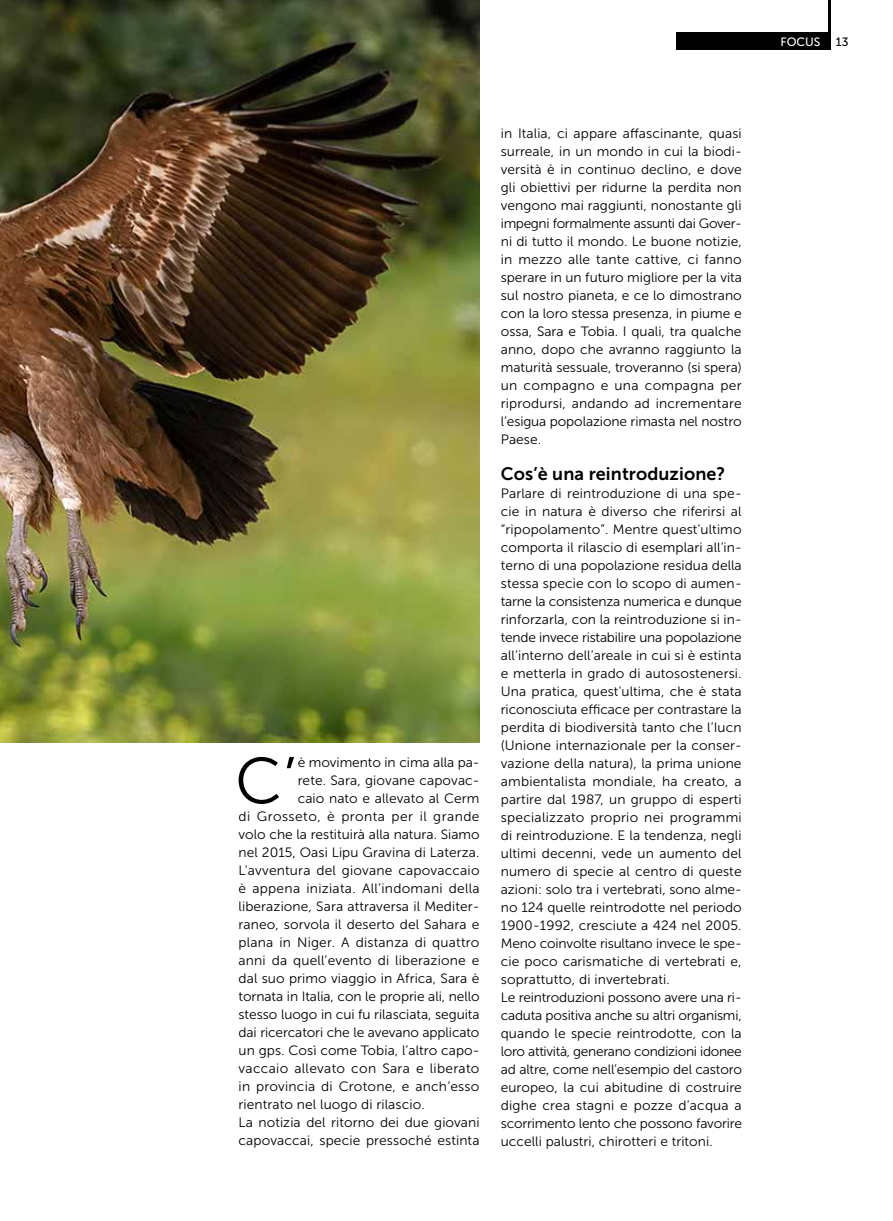
<style>
.page{position:relative;width:893px;height:1221px;background:#fff}
.page>*{position:absolute;margin:0;border:0;box-sizing:border-box;transform-origin:0 0}
.t1{font:64.65px "Museo Sans 300";color:#000}
.t2{font:18px "Museo Sans 700";letter-spacing:.005em;color:#000}
.t3{font:13.5px/18px "Museo Sans 300";letter-spacing:.005em;color:#000;text-align:justify}
.t4{font:13.5px "Museo Sans 300";letter-spacing:.035em;color:#000}
.t5{font:12px "Museo Sans 500";color:#fff}
.t6{font:12px "Museo Sans 500";color:#000}
</style>
<div class="page">
<hr style="left:828px;top:0;width:2px;height:50px;background:#000">
<div style="left:676px;top:33px;width:154px;height:17px;background:#000"></div>
<img style="left:0;top:0;width:480px;height:742px">
<h1 class="t1" style="left:235px;top:746px;width:63px">C’</h1>
<p class="t3" style="left:298px;top:753px;width:183px">è movimento in cima alla pa-</p>
<p class="t3" style="left:298px;top:771px;width:183px">rete. Sara, giovane capovac-</p>
<p class="t3" style="left:298px;top:789px;width:183px">caio nato e allevato al Cerm</p>
<p class="t4" style="left:239px;top:809px;width:242px">di Grosseto, è pronta per il grande</p>
<p class="t3" style="left:239px;top:825px;width:243px">volo che la restituirà alla natura. Siamo</p>
<p class="t3" style="left:239px;top:843px;width:242px">nel 2015, Oasi Lipu Gravina di Laterza.</p>
<p class="t3" style="left:239px;top:861px;width:242px">L’avventura del giovane capovaccaio</p>
<p class="t3" style="left:239px;top:879px;width:243px">è appena iniziata. All’indomani della</p>
<p class="t3" style="left:239px;top:897px;width:242px">liberazione, Sara attraversa il Mediter-</p>
<p class="t3" style="left:239px;top:915px;width:242px">raneo, sorvola il deserto del Sahara e</p>
<p class="t3" style="left:239px;top:933px;width:242px">plana in Niger. A distanza di quattro</p>
<p class="t3" style="left:239px;top:951px;width:242px">anni da quell’evento di liberazione e</p>
<p class="t3" style="left:239px;top:969px;width:242px">dal suo primo viaggio in Africa, Sara è</p>
<p class="t3" style="left:239px;top:987px;width:242px">tornata in Italia, con le proprie ali, nello</p>
<p class="t3" style="left:239px;top:1005px;width:242px">stesso luogo in cui fu rilasciata, seguita</p>
<p class="t3" style="left:239px;top:1023px;width:242px">dai ricercatori che le avevano applicato</p>
<p class="t3" style="left:239px;top:1041px;width:242px">un gps. Così come Tobia, l’altro capo-</p>
<p class="t3" style="left:239px;top:1059px;width:242px">vaccaio allevato con Sara e liberato</p>
<p class="t3" style="left:239px;top:1077px;width:242px">in provincia di Crotone, e anch’esso</p>
<p class="t3" style="left:239px;top:1095px;width:188px">rientrato nel luogo di rilascio.</p>
<p class="t3" style="left:239px;top:1113px;width:242px">La notizia del ritorno dei due giovani</p>
<p class="t3" style="left:239px;top:1131px;width:242px">capovaccai, specie pressoché estinta</p>
<p class="t3" style="left:501px;top:124px;width:243px">in Italia, ci appare affascinante, quasi surreale, in un mondo in cui la biodi&shy;versità è in continuo declino, e dove gli obiettivi per ridurne la perdita non vengono mai raggiunti, nonostante gli impegni formalmente assunti dai Gover&shy;ni di tutto il mondo. Le buone notizie, in mezzo alle tante cattive, ci fanno sperare in un futuro migliore per la vita sul nostro pianeta, e ce lo dimostrano con la loro stessa presenza, in piume e ossa, Sara e Tobia. I quali, tra qualche anno, dopo che avranno raggiunto la maturità sessuale, troveranno (si spera) un compagno e una compagna per riprodursi, andando ad incrementare l’esigua popolazione rimasta nel nostro Paese.</p>
<h2 class="t2" style="left:501px;top:463px;width:226px">Cos’è una reintroduzione?</h2>
<p class="t3" style="left:501px;top:484px;width:243px;text-align:left">Parlare di reintroduzione di una spe&shy;cie in natura è diverso che riferirsi al “ripopolamento”. Mentre quest’ultimo comporta il rilascio di esemplari all’in&shy;terno di una popolazione residua della stessa specie con lo scopo di aumen&shy;tarne la consistenza numerica e dunque rinforzarla, con la reintroduzione si in&shy;tende invece ristabilire una popolazione all’interno dell’areale in cui si è estinta e metterla in grado di autosostenersi.<br>Una pratica, quest'ultima, che è stata riconosciuta efficace per contrastare la perdita di biodiversità tanto che l’Iucn (Unione internazionale per la conser&shy;vazione della natura), la prima unione ambientalista mondiale, ha creato, a partire dal 1987, un gruppo di esperti specializzato proprio nei programmi di reintroduzione. E la tendenza, negli ultimi decenni, vede un aumento del numero di specie al centro di queste azioni: solo tra i vertebrati, sono alme&shy;no 124 quelle reintrodotte nel periodo 1900-1992, cresciute a 424 nel 2005.<br>Meno coinvolte risultano invece le spe&shy;cie poco carismatiche di vertebrati e, soprattutto, di invertebrati.<br>Le reintroduzioni possono avere una ri&shy;caduta positiva anche su altri organismi, quando le specie reintrodotte, con la loro attività, generano condizioni idonee ad altre, come nell’esempio del castoro europeo, la cui abitudine di costruire dighe crea stagni e pozze d’acqua a scorrimento lento che possono favorire uccelli palustri, chirotteri e tritoni.</p>
<p class="t5" style="left:780px;top:35px;width:42px">FOCUS</p>
<p class="t6" style="left:836px;top:35px;width:14px">13</p>
</div>
